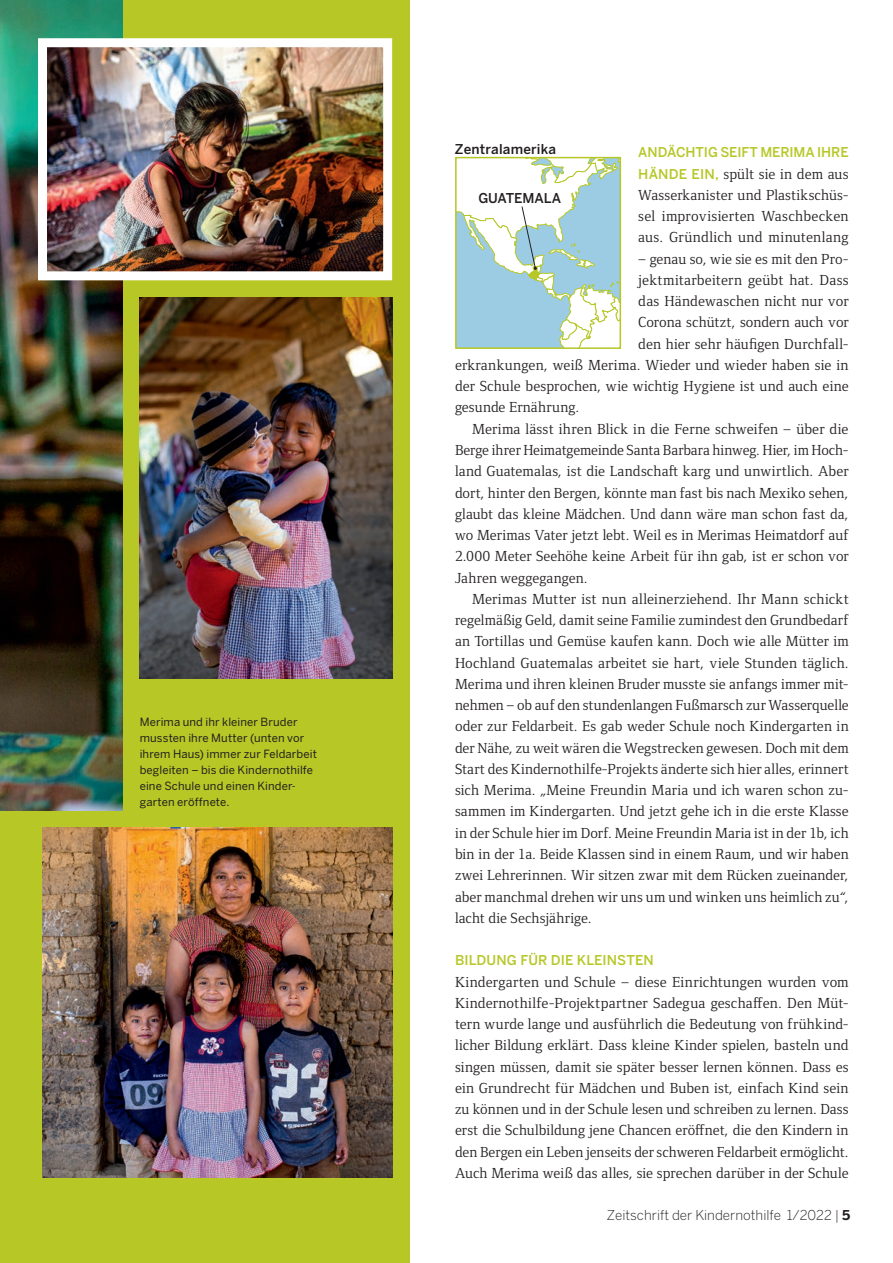
<style>
.page{position:relative;width:893px;height:1263px;background:#fff}
.page>*{position:absolute;margin:0;border:0;box-sizing:border-box;transform-origin:0 0}
.t1{font:15px/21.3px "Foundry Form Serif";letter-spacing:.005em;color:#231f20;text-align:justify}
.t2{font:500 13.5px "Benton Sans";color:#b6c726}
.t3{font:300 13.5px "Benton Sans";color:#231f20}
.t4{font:500 13.5px "Benton Sans";letter-spacing:.01em;color:#231f20}
.t5{font:500 13.5px "Benton Sans";letter-spacing:-.01em;color:#231f20}
.t6{font:11.25px/15.9px "Benton Sans";letter-spacing:.01em;color:#231f20}
.s1{font-family:"Benton Sans";font-weight:500;font-size:13.5px;color:#b6c726}
.s2{font-weight:700}
</style>
<div class="page">
<div style="left:0;top:0;width:409px;height:1263px;background:#b6c726"></div>
<div style="left:455px;top:157px;width:166px;height:192px;border:2px solid #b6c726"></div>
<svg style="left:456px;top:158px;width:164px;height:190px"></svg>
<img style="left:0;top:0;width:123px;height:810px">
<img style="left:140px;top:297px;width:252px;height:381px">
<img style="left:43px;top:827px;width:349px;height:351px">
<img style="left:48px;top:48px;width:334px;height:222px">
<div style="left:38px;top:38px;width:354px;height:242px;border:9px solid #fff"></div>
<p class="t6" style="left:140px;top:714px;width:179px">Merima und ihr kleiner Bruder mussten ihre Mutter (unten vor ihrem Haus) immer zur Feldarbeit begleiten – bis die Kindernothilfe eine Schule und einen Kinder&shy;garten eröffnete.</p>
<p class="t4" style="left:455px;top:141px;width:103px">Zentralamerika</p>
<p class="t5" style="left:478px;top:190px;width:84px">GUATEMALA</p>
<p class="t2" style="left:638px;top:144px;width:212px">ANDÄCHTIG SEIFT MERIMA IHRE</p>
<p class="t1" style="left:638px;top:162px;width:212px"><span class="s1">HÄNDE EIN,</span> spült sie in dem aus Wasserkanister und Plastikschüs&shy;sel improvisierten Waschbecken aus. Gründlich und minutenlang</p>
<p class="t1" style="left:638px;top:247px;width:212px">– genau so, wie sie es mit den Pro-</p>
<p class="t1" style="left:638px;top:268px;width:212px">jektmitarbeitern geübt hat. Dass</p>
<p class="t1" style="left:638px;top:290px;width:212px">das Händewaschen nicht nur vor</p>
<p class="t1" style="left:638px;top:311px;width:212px">Corona schützt, sondern auch vor</p>
<p class="t1" style="left:638px;top:332px;width:212px">den hier sehr häufigen Durchfall-</p>
<p class="t1" style="left:455px;top:353px;width:395px">erkrankungen, weiß Merima. Wieder und wieder haben sie in</p>
<p class="t1" style="left:455px;top:375px;width:395px">der Schule besprochen, wie wichtig Hygiene ist und auch eine</p>
<p class="t1" style="left:455px;top:396px;width:126px">gesunde Ernährung.</p>
<p class="t1" style="left:472px;top:417px;width:378px">Merima lässt ihren Blick in die Ferne schweifen – über die</p>
<p class="t1" style="left:455px;top:438px;width:395px">Berge ihrer Heimatgemeinde Santa Barbara hinweg. Hier, im Hoch-</p>
<p class="t1" style="left:455px;top:460px;width:395px">land Guatemalas, ist die Landschaft karg und unwirtlich. Aber</p>
<p class="t1" style="left:455px;top:481px;width:395px">dort, hinter den Bergen, könnte man fast bis nach Mexiko sehen,</p>
<p class="t1" style="left:455px;top:502px;width:395px">glaubt das kleine Mädchen. Und dann wäre man schon fast da,</p>
<p class="t1" style="left:455px;top:523px;width:395px">wo Merimas Vater jetzt lebt. Weil es in Merimas Heimatdorf auf</p>
<p class="t1" style="left:455px;top:545px;width:395px">2.000 Meter Seehöhe keine Arbeit für ihn gab, ist er schon vor</p>
<p class="t1" style="left:455px;top:566px;width:134px">Jahren weggegangen.</p>
<p class="t1" style="left:472px;top:587px;width:378px">Merimas Mutter ist nun alleinerziehend. Ihr Mann schickt</p>
<p class="t1" style="left:455px;top:609px;width:395px">regelmäßig Geld, damit seine Familie zumindest den Grundbedarf</p>
<p class="t1" style="left:455px;top:630px;width:395px">an Tortillas und Gemüse kaufen kann. Doch wie alle Mütter im</p>
<p class="t1" style="left:455px;top:651px;width:395px">Hochland Guatemalas arbeitet sie hart, viele Stunden täglich.</p>
<p class="t1" style="left:455px;top:672px;width:395px">Merima und ihren kleinen Bruder musste sie anfangs immer mit-</p>
<p class="t1" style="left:455px;top:694px;width:395px">nehmen – ob auf den stundenlangen Fußmarsch zur Wasserquelle</p>
<p class="t1" style="left:455px;top:715px;width:395px">oder zur Feldarbeit. Es gab weder Schule noch Kindergarten in</p>
<p class="t1" style="left:455px;top:736px;width:395px">der Nähe, zu weit wären die Wegstrecken gewesen. Doch mit dem</p>
<p class="t1" style="left:455px;top:757px;width:395px">Start des Kindernothilfe-Projekts änderte sich hier alles, erinnert</p>
<p class="t1" style="left:455px;top:779px;width:395px">sich Merima. „Meine Freundin Maria und ich waren schon zu-</p>
<p class="t1" style="left:455px;top:800px;width:395px">sammen im Kindergarten. Und jetzt gehe ich in die erste Klasse</p>
<p class="t1" style="left:455px;top:821px;width:395px">in der Schule hier im Dorf. Meine Freundin Maria ist in der 1b, ich</p>
<p class="t1" style="left:455px;top:842px;width:395px">bin in der 1a. Beide Klassen sind in einem Raum, und wir haben</p>
<p class="t1" style="left:455px;top:864px;width:395px">zwei Lehrerinnen. Wir sitzen zwar mit dem Rücken zueinander,</p>
<p class="t1" style="left:455px;top:885px;width:395px">aber manchmal drehen wir uns um und winken uns heimlich zu“,</p>
<p class="t1" style="left:455px;top:906px;width:138px">lacht die Sechsjährige.</p>
<p class="t2" style="left:455px;top:952px;width:200px">BILDUNG FÜR DIE KLEINSTEN</p>
<p class="t1" style="left:455px;top:970px;width:395px">Kindergarten und Schule – diese Einrichtungen wurden vom Kindernothilfe-Projektpartner Sadegua geschaffen. Den Müt&shy;tern wurde lange und ausführlich die Bedeutung von frühkind&shy;licher Bildung erklärt. Dass kleine Kinder spielen, basteln und singen müssen, damit sie später besser lernen können. Dass es ein Grundrecht für Mädchen und Buben ist, einfach Kind sein zu können und in der Schule lesen und schreiben zu lernen. Dass erst die Schulbildung jene Chancen eröffnet, die den Kindern in den Bergen ein Leben jenseits der schweren Feldarbeit ermöglicht.<br>Auch Merima weiß das alles, sie sprechen darüber in der Schule</p>
<p class="t3" style="left:607px;top:1207px;width:245px">Zeitschrift der Kindernothilfe 1/2022 | <span class="s2">5</span></p>
</div>
